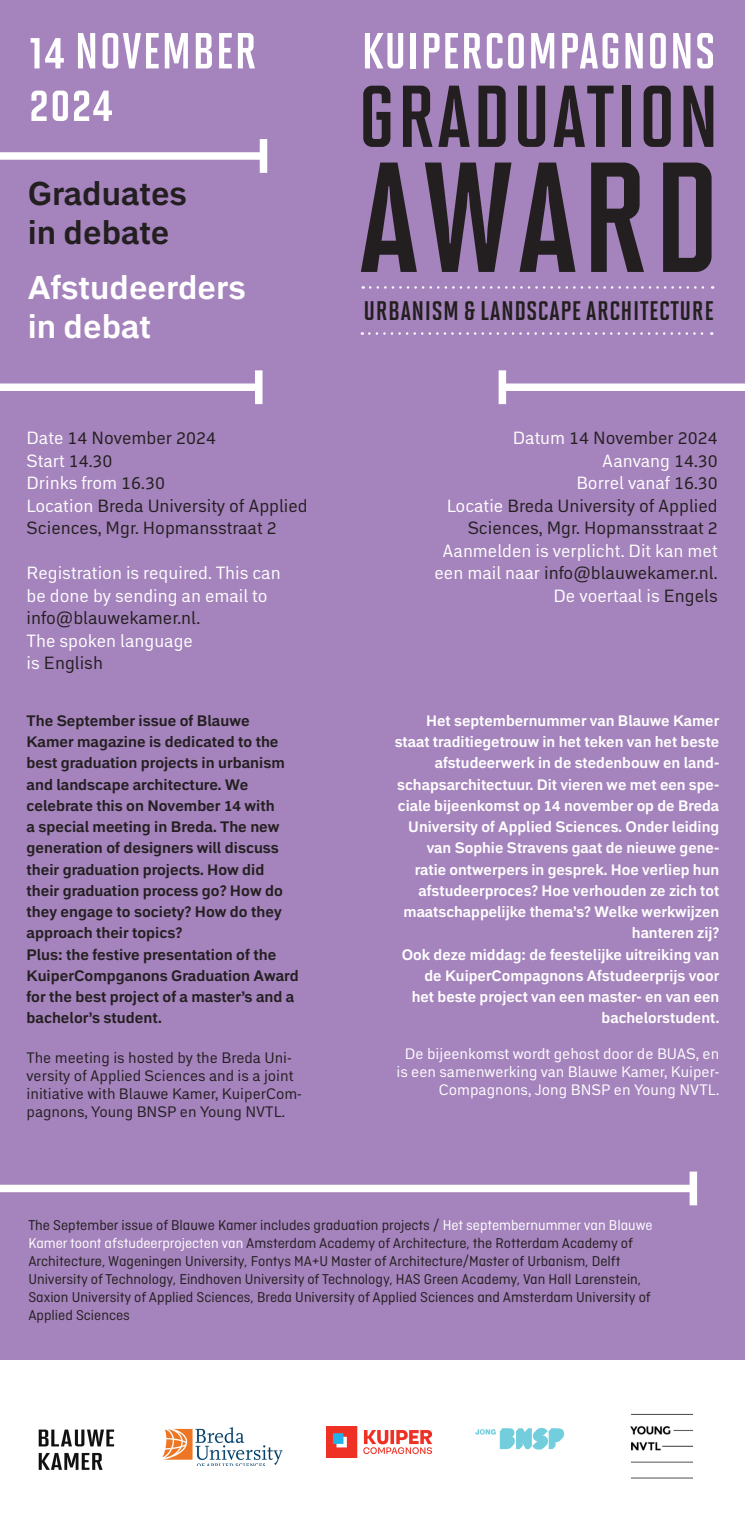
<style>
.page{position:relative;width:745px;height:1524px;background:#fff}
.page>*{position:absolute;margin:0;border:0;box-sizing:border-box;transform-origin:0 0}
.t1{font:700 156.25px "Solano Gothic MVB Std";letter-spacing:.02em;color:#231f20}
.t2{font:700 87.5px "Solano Gothic MVB Std";letter-spacing:.02em;color:#231f20}
.t3{font:700 50.62px "Solano Gothic MVB Std";letter-spacing:.02em;color:#fff}
.t4{font:700 32.5px "Embarcadero MVB";color:#fff}
.t5{font:700 32.5px "Embarcadero MVB";color:#231f20}
.t6{font:700 26.88px "Solano Gothic MVB Std";letter-spacing:.02em;color:#231f20}
.t7{font:17.5px/22.5px "Embarcadero MVB";color:#fff;text-align:center}
.t8{font:17.5px/22.5px "Embarcadero MVB";color:#231f20;text-align:right}
.t9{font:700 15px/21.2px "Embarcadero MVB";color:#fff;text-align:right}
.t10{font:15px/18px "Ciutadella";color:#231f20}
.t11{font:700 15px/21.2px "Embarcadero MVB";color:#231f20}
.t12{font:15px/18px "Embarcadero MVB";color:#231f20}
.t13{font:15px/18px "Embarcadero MVB";color:#fff;text-align:right}
.s1{color:#fff}
.s2{color:#231f20}
</style>
<div class="page">
<div style="left:0;top:0;width:744px;height:1359px;background:#a583bc"></div>
<div style="left:0;top:152px;width:263px;height:8px;background:#fff"></div>
<div style="left:259px;top:139px;width:8px;height:34px;background:#fff"></div>
<div style="left:0;top:383px;width:258px;height:8px;background:#fff"></div>
<div style="left:255px;top:370px;width:7px;height:34px;background:#fff"></div>
<div style="left:502px;top:383px;width:242px;height:8px;background:#fff"></div>
<div style="left:498px;top:370px;width:8px;height:34px;background:#fff"></div>
<div style="left:0;top:1184px;width:693px;height:8px;background:#fff"></div>
<div style="left:689px;top:1171px;width:7px;height:34px;background:#fff"></div>
<svg style="left:370px;top:286px;width:342px;height:3px"></svg>
<svg style="left:369px;top:332px;width:342px;height:3px"></svg>
<svg style="left:475px;top:1428px;width:88px;height:21px"></svg>
<img style="left:38px;top:1429px;width:77px;height:41px">
<img style="left:630px;top:1413px;width:62px;height:66px">
<img style="left:326px;top:1426px;width:105px;height:31px">
<img style="left:162px;top:1427px;width:121px;height:38px">
<p class="t3" style="left:29px;top:23px;width:229px">14 NOVEMBER</p>
<p class="t3" style="left:29px;top:75px;width:86px">2024</p>
<p class="t5" style="left:28px;top:173px;width:161px">Graduates</p>
<p class="t5" style="left:28px;top:212px;width:143px">in debate</p>
<p class="t4" style="left:28px;top:267px;width:219px">Afstudeerders</p>
<p class="t4" style="left:28px;top:306px;width:125px">in debat</p>
<p class="t8" style="left:27px;top:426px;width:191px"><span class="s1">Date</span> 14 November 2024</p>
<p class="t7" style="left:27px;top:449px;width:87px">Start <span class="s2">14.30</span></p>
<p class="t7" style="left:27px;top:471px;width:140px">Drinks from <span class="s2">16.30</span></p>
<p class="t8" style="left:27px;top:494px;width:282px;text-align:left"><span class="s1">Location</span> Breda University of Applied<br>Sciences, Mgr. Hopmansstraat 2</p>
<p class="t7" style="left:27px;top:561px;width:255px">Registration is required. This can</p>
<p class="t7" style="left:27px;top:584px;width:242px">be done by sending an email to</p>
<p class="t8" style="left:27px;top:606px;width:175px">info@blauwekamer.nl.</p>
<p class="t7" style="left:27px;top:629px;width:168px">The spoken language</p>
<p class="t8" style="left:27px;top:651px;width:78px"><span class="s1">is</span> English</p>
<p class="t11" style="left:27px;top:709px;width:259px">The September issue of Blauwe Kamer magazine is dedicated to the best graduation projects in urbanism and landscape architecture. We celebrate this on November 14 with a special meeting in Breda. The new generation of designers will discuss their graduation projects. How did their graduation process go? How do they engage to society? How do they approach their topics?</p>
<p class="t11" style="left:27px;top:943px;width:273px">Plus: the festive presentation of the KuiperCompganons Graduation Award for the best project of a master’s and a bachelor’s student.</p>
<p class="t12" style="left:27px;top:1048px;width:276px">The meeting is hosted by the Breda Uni&shy;versity of Applied Sciences and is a joint initiative with Blauwe Kamer, KuiperCom&shy;pagnons, Young BNSP en Young NVTL.</p>
<p class="t3" style="left:361px;top:23px;width:355px">KUIPERCOMPAGNONS</p>
<p class="t2" style="left:358px;top:68px;width:362px">GRADUATION</p>
<p class="t1" style="left:359px;top:132px;width:363px">AWARD</p>
<p class="t6" style="left:363px;top:296px;width:351px">URBANISM &amp; LANDSCAPE ARCHITECTURE</p>
<p class="t8" style="left:512px;top:426px;width:206px"><span class="s1">Datum</span> 14 November 2024</p>
<p class="t7" style="left:602px;top:449px;width:117px">Aanvang <span class="s2">14.30</span></p>
<p class="t7" style="left:576px;top:471px;width:143px">Borrel vanaf <span class="s2">16.30</span></p>
<p class="t8" style="left:446px;top:494px;width:272px"><span class="s1">Locatie</span> Breda University of Applied<br>Sciences, Mgr. Hopmansstraat 2</p>
<p class="t7" style="left:434px;top:539px;width:284px">Aanmelden is verplicht. Dit kan met een mail naar <span class="s2">info@blauwekamer.nl.</span></p>
<p class="t7" style="left:553px;top:584px;width:165px">De voertaal is <span class="s2">Engels</span></p>
<p class="t9" style="left:394px;top:709px;width:326px">Het septembernummer van Blauwe Kamer staat traditiegetrouw in het teken van het beste afstudeerwerk in de stedenbouw en land&shy;schapsarchitectuur. Dit vieren we met een spe&shy;ciale bijeenkomst op 14 november op de Breda University of Applied Sciences. Onder leiding van Sophie Stravens gaat de nieuwe gene&shy;ratie ontwerpers in gesprek. Hoe verliep hun afstudeerproces? Hoe verhouden ze zich tot maatschappelijke thema’s? Welke werkwijzen hanteren zij?</p>
<p class="t9" style="left:401px;top:943px;width:319px">Ook deze middag: de feestelijke uitreiking van de KuiperCompagnons Afstudeerprijs voor het beste project van een master- en van een bachelorstudent.</p>
<p class="t13" style="left:396px;top:1045px;width:324px">De bijeenkomst wordt gehost door de BUAS, en is een samenwerking van Blauwe Kamer, Kuiper-<br>Compagnons, Jong BNSP en Young NVTL.</p>
<p class="t10" style="left:28px;top:1216px;width:625px">The September issue of Blauwe Kamer includes graduation projects / <span class="s1">Het septembernummer van Blauwe Kamer toont afstudeerprojecten van</span> Amsterdam Academy of Architecture, the Rotterdam Academy of Architecture, Wageningen University, Fontys MA+U Master of Architecture/Master of Urbanism, Delft University of Technology, Eindhoven University of Technology, HAS Green Academy, Van Hall Larenstein, Saxion University of Applied Sciences, Breda University of Applied Sciences and Amsterdam University of Applied Sciences</p>
</div>
